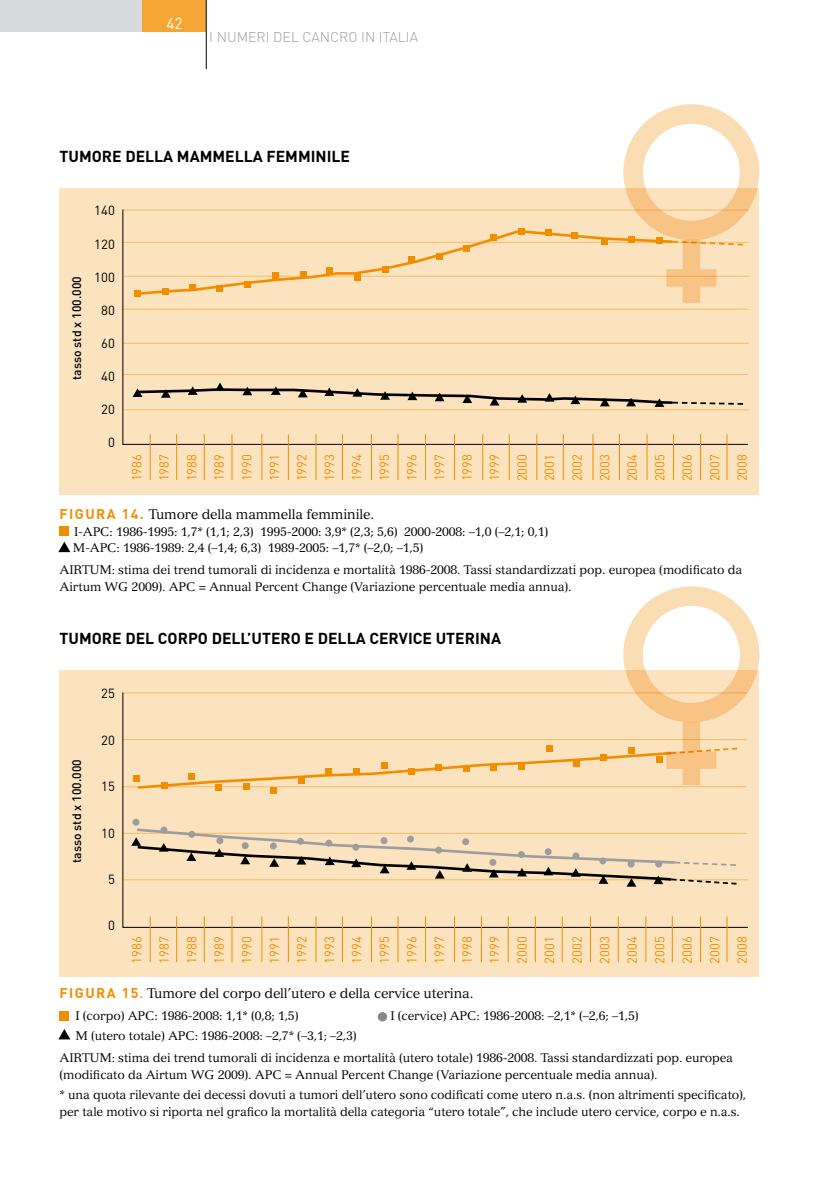
<style>
.page{position:relative;width:819px;height:1191px;background:#fff}
.page>*{position:absolute;margin:0;border:0;box-sizing:border-box;transform-origin:0 0}
.t1{font:700 15.75px "DIN";color:#000}
.t2{font:15.75px "DIN";color:#fff}
.t3{font:300 14px "DIN";color:#9c9d9f}
.t4{font:700 14px "DIN";color:#f18e00}
.t5{font:13.65px "Versailles LT Std";letter-spacing:-.01em;color:#000}
.t6{font:13.12px/27.5px "DIN";color:#f18e00;text-align:justify}
.t7{font:13.12px "DIN";color:#000}
.t8{font:12.25px/17.2px "Versailles LT Std";letter-spacing:-.01em;color:#000}
.t9{font:500 12.25px "DIN";color:#000}
.s1{font-family:"DIN";font-weight:700;font-size:14px;color:#f18e00}
.s2{font-family:"DIN";font-weight:700;font-size:11.2px;color:#f18e00}
</style>
<div class="page">
<div style="left:0;top:0;width:206px;height:31px;background:#d9dadb"></div>
<div style="left:142px;top:0;width:64px;height:31px;background:#f4a533"></div>
<hr style="left:206px;top:0;width:1px;height:69px;background:#000">
<hr style="left:818px;top:0;width:1px;height:31px;background:#d9dadb">
<div style="left:60px;top:670px;width:699px;height:306px;background:#fce3bf"></div>
<div style="left:60px;top:189px;width:699px;height:305px;background:#fce3bf"></div>
<div style="left:60px;top:1011px;width:9px;height:9px;background:#f18e00"></div>
<svg style="left:58px;top:1029px;width:12px;height:10px"></svg>
<div style="left:378px;top:1012px;width:9px;height:9px;background:#87888a;border-radius:50%"></div>
<div style="left:60px;top:526px;width:9px;height:9px;background:#f18e00"></div>
<svg style="left:58px;top:541px;width:12px;height:11px"></svg>
<svg style="left:122px;top:691px;width:626px;height:237px"></svg>
<hr style="left:150px;top:916px;width:1px;height:46px;background:#f18e00">
<hr style="left:261px;top:916px;width:1px;height:46px;background:#f18e00">
<hr style="left:371px;top:916px;width:1px;height:46px;background:#f18e00">
<hr style="left:481px;top:916px;width:1px;height:46px;background:#f18e00">
<hr style="left:590px;top:916px;width:1px;height:46px;background:#f18e00">
<hr style="left:204px;top:916px;width:1px;height:46px;background:#f18e00">
<hr style="left:315px;top:916px;width:1px;height:46px;background:#f18e00">
<hr style="left:425px;top:916px;width:1px;height:46px;background:#f18e00">
<hr style="left:535px;top:916px;width:1px;height:46px;background:#f18e00">
<hr style="left:176px;top:916px;width:1px;height:46px;background:#f18e00">
<hr style="left:288px;top:916px;width:1px;height:46px;background:#f18e00">
<hr style="left:397px;top:916px;width:1px;height:46px;background:#f18e00">
<hr style="left:508px;top:916px;width:1px;height:46px;background:#f18e00">
<hr style="left:618px;top:916px;width:1px;height:46px;background:#f18e00">
<hr style="left:232px;top:916px;width:1px;height:46px;background:#f18e00">
<hr style="left:342px;top:916px;width:1px;height:46px;background:#f18e00">
<hr style="left:454px;top:916px;width:1px;height:46px;background:#f18e00">
<hr style="left:562px;top:916px;width:1px;height:46px;background:#f18e00">
<hr style="left:645px;top:916px;width:1px;height:46px;background:#f18e00">
<hr style="left:672px;top:916px;width:1px;height:46px;background:#f18e00">
<hr style="left:700px;top:916px;width:1px;height:46px;background:#f18e00">
<hr style="left:726px;top:916px;width:1px;height:46px;background:#f18e00">
<hr style="left:124px;top:276px;width:625px;height:1px;background:#f7bb66">
<svg style="left:122px;top:208px;width:626px;height:237px"></svg>
<hr style="left:150px;top:434px;width:1px;height:46px;background:#f18e00">
<hr style="left:261px;top:434px;width:1px;height:46px;background:#f18e00">
<hr style="left:371px;top:434px;width:1px;height:46px;background:#f18e00">
<hr style="left:482px;top:434px;width:1px;height:46px;background:#f18e00">
<hr style="left:592px;top:434px;width:1px;height:46px;background:#f18e00">
<hr style="left:204px;top:434px;width:1px;height:46px;background:#f18e00">
<hr style="left:315px;top:434px;width:1px;height:46px;background:#f18e00">
<hr style="left:425px;top:434px;width:1px;height:46px;background:#f18e00">
<hr style="left:536px;top:434px;width:1px;height:46px;background:#f18e00">
<hr style="left:176px;top:434px;width:1px;height:46px;background:#f18e00">
<hr style="left:288px;top:434px;width:1px;height:46px;background:#f18e00">
<hr style="left:397px;top:434px;width:1px;height:46px;background:#f18e00">
<hr style="left:509px;top:434px;width:1px;height:46px;background:#f18e00">
<hr style="left:619px;top:434px;width:1px;height:46px;background:#f18e00">
<hr style="left:232px;top:434px;width:1px;height:46px;background:#f18e00">
<hr style="left:342px;top:434px;width:1px;height:46px;background:#f18e00">
<hr style="left:454px;top:434px;width:1px;height:46px;background:#f18e00">
<hr style="left:563px;top:434px;width:1px;height:46px;background:#f18e00">
<hr style="left:646px;top:434px;width:1px;height:46px;background:#f18e00">
<hr style="left:673px;top:434px;width:1px;height:46px;background:#f18e00">
<hr style="left:700px;top:434px;width:1px;height:46px;background:#f18e00">
<hr style="left:726px;top:434px;width:1px;height:46px;background:#f18e00">
<svg style="left:133px;top:382px;width:611px;height:25px"></svg>
<div style="left:133px;top:775px;width:7px;height:7px;background:#f18e00"></div>
<div style="left:215px;top:784px;width:7px;height:7px;background:#f18e00"></div>
<div style="left:270px;top:787px;width:7px;height:7px;background:#f18e00"></div>
<svg style="left:131px;top:827px;width:607px;height:59px"></svg>
<div style="left:132px;top:818px;width:7px;height:7px;background:#9c9d9f;border-radius:50%"></div>
<div style="left:160px;top:826px;width:7px;height:7px;background:#9c9d9f;border-radius:50%"></div>
<div style="left:188px;top:831px;width:7px;height:7px;background:#9c9d9f;border-radius:50%"></div>
<div style="left:216px;top:837px;width:7px;height:7px;background:#9c9d9f;border-radius:50%"></div>
<div style="left:242px;top:842px;width:7px;height:7px;background:#9c9d9f;border-radius:50%"></div>
<div style="left:270px;top:842px;width:7px;height:7px;background:#9c9d9f;border-radius:50%"></div>
<div style="left:297px;top:838px;width:7px;height:6px;background:#9c9d9f;border-radius:50%"></div>
<div style="left:325px;top:839px;width:7px;height:7px;background:#9c9d9f;border-radius:50%"></div>
<div style="left:352px;top:843px;width:7px;height:7px;background:#9c9d9f;border-radius:50%"></div>
<div style="left:380px;top:837px;width:7px;height:7px;background:#9c9d9f;border-radius:50%"></div>
<div style="left:407px;top:835px;width:7px;height:7px;background:#9c9d9f;border-radius:50%"></div>
<div style="left:435px;top:846px;width:7px;height:7px;background:#9c9d9f;border-radius:50%"></div>
<div style="left:462px;top:838px;width:7px;height:7px;background:#9c9d9f;border-radius:50%"></div>
<div style="left:489px;top:859px;width:7px;height:7px;background:#9c9d9f;border-radius:50%"></div>
<div style="left:518px;top:851px;width:7px;height:7px;background:#9c9d9f;border-radius:50%"></div>
<div style="left:544px;top:848px;width:7px;height:7px;background:#9c9d9f;border-radius:50%"></div>
<div style="left:572px;top:852px;width:7px;height:7px;background:#9c9d9f;border-radius:50%"></div>
<div style="left:599px;top:857px;width:7px;height:7px;background:#9c9d9f;border-radius:50%"></div>
<div style="left:627px;top:860px;width:7px;height:7px;background:#9c9d9f;border-radius:50%"></div>
<div style="left:655px;top:860px;width:7px;height:7px;background:#9c9d9f;border-radius:50%"></div>
<div style="left:623px;top:104px;width:136px;height:136px;border:20px solid #fbddb3;border-radius:50%"></div>
<svg style="left:134px;top:228px;width:610px;height:77px"></svg>
<div style="left:623px;top:586px;width:136px;height:136px;border:20px solid #fbddb3;border-radius:50%"></div>
<svg style="left:135px;top:720px;width:604px;height:70px"></svg>
<p class="t2" style="left:166px;top:13px;width:18px">42</p>
<p class="t3" style="left:209px;top:29px;width:177px">I NUMERI DEL CANCRO IN ITALIA</p>
<p class="t1" style="left:60px;top:146px;width:21px">TUMOR</p>
<p class="t1" style="left:112px;top:146px;width:78px">E DELLA MAMM</p>
<p class="t1" style="left:225px;top:146px;width:70px">ELLA FEMMINI</p>
<p class="t1" style="left:331px;top:146px;width:20px">LE</p>
<p class="t9" style="left:69px;top:380px;width:105px;rotate:-90deg">tasso std x 100.000</p>
<p class="t7" style="left:94px;top:202px;width:22px">140</p>
<p class="t7" style="left:94px;top:235px;width:22px">120</p>
<p class="t7" style="left:94px;top:269px;width:22px">100</p>
<p class="t7" style="left:101px;top:302px;width:15px">80</p>
<p class="t7" style="left:101px;top:335px;width:15px">60</p>
<p class="t7" style="left:101px;top:368px;width:15px">40</p>
<p class="t7" style="left:101px;top:401px;width:15px">20</p>
<p class="t7" style="left:108px;top:434px;width:8px">0</p>
<p class="t6" style="left:123px;top:481px;width:29px;rotate:-90deg">1986<br>1987<br>1988<br>1989<br>1990<br>1991<br>1992<br>1993<br>1994<br>1995<br>1996<br>1997<br>1998<br>1999<br>2000<br>2001<br>2002<br>2003<br>2004<br>2005<br>2006<br>2007<br>2008</p>
<p class="t4" style="left:60px;top:504px;width:20px">FIGURA</p>
<p class="t5" style="left:122px;top:505px;width:254px"><span class="s1">14.</span> Tumore della mammella femminile.</p>
<p class="t8" style="left:73px;top:523px;width:477px;line-height:15.9px">I-APC: 1986-1995: 1,7* (1,1; 2,3) 1995-2000: 3,9* (2,3; 5,6) 2000-2008: –1,0 (–2,1; 0,1)<br>M-APC: 1986-1989: 2,4 (–1,4; 6,3) 1989-2005: –1,7* (–2,0; –1,5)</p>
<p class="t8" style="left:60px;top:561px;width:684px">AIRTUM: stima dei trend tumorali di incidenza e mortalità 1986-2008. Tassi standardizzati pop. europea (modificato da<br>Airtum WG 2009). APC = Annual Percent Change (Variazione percentuale media annua).</p>
<p class="t1" style="left:60px;top:628px;width:21px">TUMOR</p>
<p class="t1" style="left:112px;top:628px;width:57px">E DEL CORPO</p>
<p class="t1" style="left:212px;top:628px;width:263px">DELL’UTERO E DELLA CERVICE UTERINA</p>
<p class="t9" style="left:69px;top:863px;width:105px;rotate:-90deg">tasso std x 100.000</p>
<p class="t7" style="left:101px;top:685px;width:15px">25</p>
<p class="t7" style="left:101px;top:732px;width:15px">20</p>
<p class="t7" style="left:101px;top:778px;width:15px">15</p>
<p class="t7" style="left:101px;top:824px;width:15px">10</p>
<p class="t7" style="left:108px;top:871px;width:8px">5</p>
<p class="t7" style="left:108px;top:917px;width:8px">0</p>
<p class="t6" style="left:123px;top:963px;width:29px;rotate:-90deg">1986<br>1987<br>1988<br>1989<br>1990<br>1991<br>1992<br>1993<br>1994<br>1995<br>1996<br>1997<br>1998<br>1999<br>2000<br>2001<br>2002<br>2003<br>2004<br>2005<br>2006<br>2007<br>2008</p>
<p class="t4" style="left:60px;top:984px;width:20px">FIGURA</p>
<p class="t5" style="left:122px;top:985px;width:353px"><span class="s1">15</span><span class="s2">.</span> Tumore del corpo dell’utero e della cervice uterina.</p>
<p class="t8" style="left:75px;top:1007px;width:224px">I (corpo) APC: 1986-2008: 1,1* (0,8; 1,5)</p>
<p class="t8" style="left:390px;top:1007px;width:250px">I (cervice) APC: 1986-2008: –2,1* (–2,6; –1,5)</p>
<p class="t8" style="left:75px;top:1027px;width:283px">M (utero totale) APC: 1986-2008: –2,7* (–3,1; –2,3)</p>
<p class="t8" style="left:60px;top:1049px;width:675px">AIRTUM: stima dei trend tumorali di incidenza e mortalità (utero totale) 1986-2008. Tassi standardizzati pop. europea (modificato da Airtum WG 2009). APC = Annual Percent Change (Variazione percentuale media annua).</p>
<p class="t8" style="left:60px;top:1085px;width:688px">* una quota rilevante dei decessi dovuti a tumori dell’utero sono codificati come utero n.a.s. (non altrimenti specificato), per tale motivo si riporta nel grafico la mortalità della categoria “utero totale”, che include utero cervice, corpo e n.a.s.</p>
</div>
